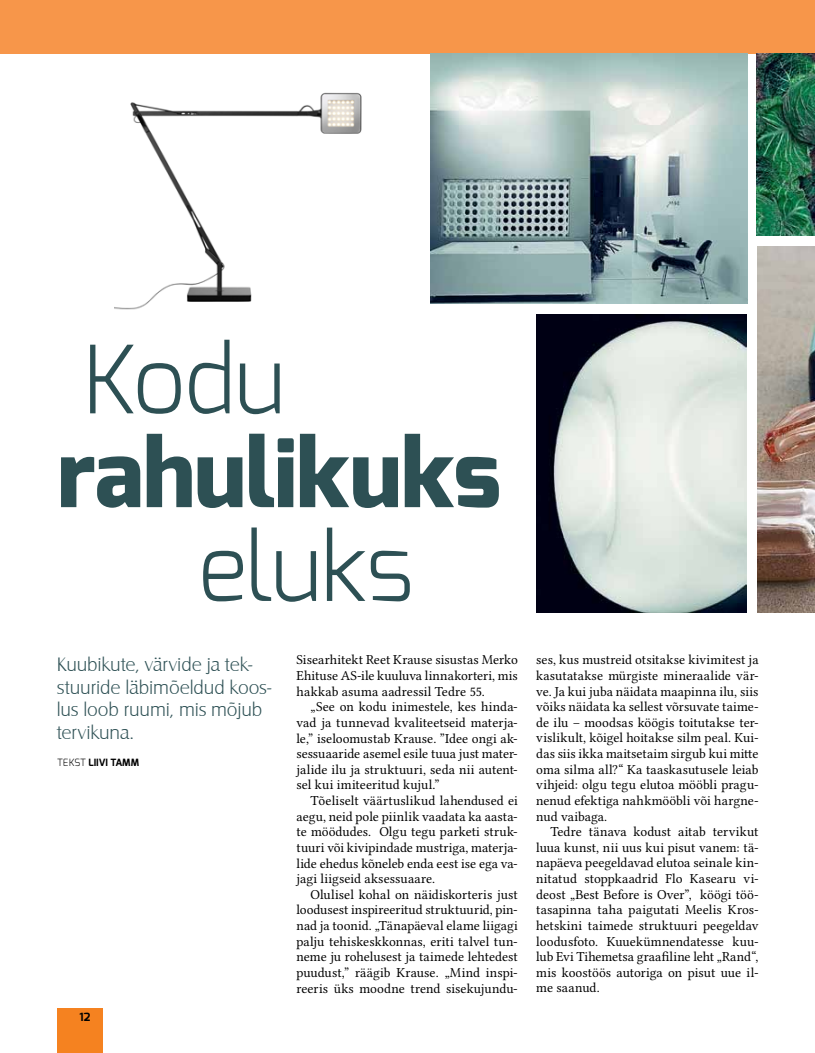
<style>
.page{position:relative;width:815px;height:1053px;background:#fff}
.page>*{position:absolute;margin:0;border:0;box-sizing:border-box;transform-origin:0 0}
.t1{font:800 93.75px "Exo";letter-spacing:-.005em;color:#2d5054}
.t2{font:300 93.75px "Exo";letter-spacing:-.02em;color:#2d5054}
.t3{font:20px/22.5px "Castle T Ligh";letter-spacing:-.005em;color:#2d5054}
.t4{font:13.75px/15.6px "Lin Libertine O";letter-spacing:.005em;color:#000;text-align:justify}
.t5{font:700 11.25px "Exo";color:#000}
.t6{font:700 10px "Exo";color:#000}
.s1{font-weight:300}
</style>
<div class="page">
<div style="left:0;top:0;width:815px;height:54px;background:#f7964a"></div>
<div style="left:57px;top:1008px;width:46px;height:44px;background:#f58220"></div>
<img style="left:431px;top:54px;width:317px;height:250px">
<img style="left:536px;top:314px;width:210px;height:298px">
<img style="left:757px;top:54px;width:58px;height:182px">
<img style="left:114px;top:92px;width:248px;height:218px">
<img style="left:758px;top:246px;width:57px;height:366px">
<h1 class="t2" style="left:82px;top:319px;width:206px">Kodu</h1>
<h1 class="t1" style="left:57px;top:413px;width:446px">rahulikuks</h1>
<h1 class="t2" style="left:198px;top:507px;width:218px">eluks</h1>
<h2 class="t3" style="left:57px;top:653px;width:216px">Kuubikute, värvide ja tek&shy;stuuride läbimõeldud koos&shy;lus loob ruumi, mis mõjub tervikuna.</h2>
<p class="t4" style="left:296px;top:650px;width:223px">Sisearhitekt Reet Krause sisustas Merko Ehituse AS-ile kuuluva linnakorteri, mis hakkab asuma aadressil Tedre 55.</p>
<p class="t4" style="left:296px;top:697px;width:223px;text-indent:14px">„See on kodu inimestele, kes hinda&shy;vad ja tunnevad kvaliteetseid materja&shy;le,” iseloomustab Krause. ”Idee ongi ak&shy;sessuaaride asemel esile tuua just mater&shy;jalide ilu ja struktuuri, seda nii autent&shy;sel kui imiteeritud kujul.”</p>
<p class="t4" style="left:296px;top:791px;width:223px;text-indent:14px">Tõeliselt väärtuslikud lahendused ei aegu, neid pole piinlik vaadata ka aasta&shy;te möödudes. Olgu tegu parketi struk&shy;tuuri või kivipindade mustriga, materja&shy;lide ehedus kõneleb enda eest ise ega va&shy;jagi liigseid aksessuaare.</p>
<p class="t4" style="left:296px;top:884px;width:223px;text-indent:14px">Olulisel kohal on näidiskorteris just loodusest inspireeritud struktuurid, pin&shy;nad ja toonid. „Tänapäeval elame liigagi palju tehiskeskkonnas, eriti talvel tun&shy;neme ju rohelusest ja taimede lehtedest puudust,” räägib Krause. „Mind inspi&shy;reeris üks moodne trend sisekujundu-</p>
<p class="t6" style="left:57px;top:756px;width:83px"><span class="s1">TEKST</span> LIIVI TAMM</p>
<p class="t5" style="left:79px;top:1009px;width:12px">12</p>
<p class="t4" style="left:536px;top:650px;width:224px">ses, kus mustreid otsitakse kivimitest ja kasutatakse mürgiste mineraalide vär&shy;ve. Ja kui juba näidata maapinna ilu, siis võiks näidata ka sellest võrsuvate taime&shy;de ilu – moodsas köögis toitutakse ter&shy;vislikult, kõigel hoitakse silm peal. Kui&shy;das siis ikka maitsetaim sirgub kui mitte oma silma all?“ Ka taaskasutusele leiab vihjeid: olgu tegu elutoa mööbli pragu&shy;nenud efektiga nahkmööbli või hargne&shy;nud vaibaga.</p>
<p class="t4" style="left:536px;top:822px;width:224px;text-indent:14px">Tedre tänava kodust aitab tervikut luua kunst, nii uus kui pisut vanem: tä&shy;napäeva peegeldavad elutoa seinale kin&shy;nitatud stoppkaadrid Flo Kasearu vi&shy;deost „Best Before is Over”, köögi töö&shy;tasapinna taha paigutati Meelis Kros&shy;hetskini taimede struktuuri peegeldav loodusfoto. Kuuekümnendatesse kuu&shy;lub Evi Tihemetsa graafiline leht „Rand“, mis koostöös autoriga on pisut uue il&shy;me saanud.</p>
</div>
